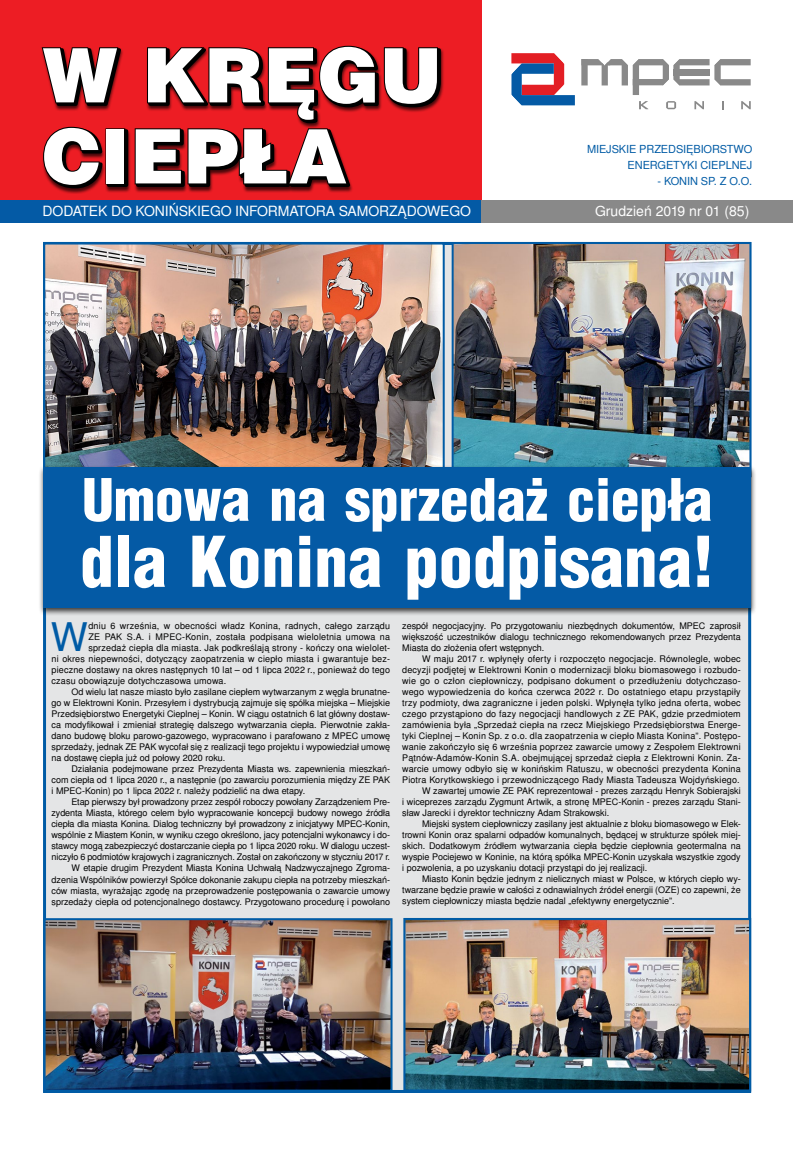
<style>
.page{position:relative;width:794px;height:1163px;background:#fff}
.page>*{position:absolute;margin:0;border:0;box-sizing:border-box;transform-origin:0 0}
.t1{font:900 75px/81px "Switzerland";color:#fff}
.t2{font:900 68px "Switzerland Cond";color:#fff}
.t3{font:900 57px "Switzerland Cond";color:#fff}
.t4{font:39.2px "Nimbus San L";color:#005ba5}
.t5{font:14px "Nimbus San L";letter-spacing:-.01em;color:#fff}
.t6{font:11px/16px "Nimbus San L";letter-spacing:-.01em;color:#005ba5;text-align:right}
.t7{font:9px/11px "Nimbus San L";color:#000;text-align:justify}
.t8{font:9px "Nimbus San L";letter-spacing:.02em;color:#000}
</style>
<div class="page">
<div style="left:43px;top:242px;width:708px;height:850px;background:#e4e5e6;border:3px solid #005ba5"></div>
<div style="left:0;top:0;width:481px;height:221px;background:#ed1d24"></div>
<div style="left:0;top:200px;width:750px;height:23px;background:#045aa5"></div>
<div style="left:41px;top:46px;width:403px;height:148px;background:#000;opacity:.7"></div>
<div style="left:107px;top:129px;width:21px;height:58px;border:4px solid #000"></div>
<img style="left:406px;top:920px;width:342px;height:168px">
<div style="left:403px;top:917px;width:348px;height:174px;border:2px solid #005ba5"></div>
<img style="left:47px;top:921px;width:342px;height:167px">
<div style="left:44px;top:918px;width:348px;height:173px;border:2px solid #005ba5"></div>
<img style="left:454px;top:245px;width:294px;height:220px">
<div style="left:451px;top:242px;width:300px;height:235px;border:2px solid #005ba5"></div>
<img style="left:46px;top:245px;width:396px;height:220px">
<div style="left:43px;top:242px;width:402px;height:239px;border:2px solid #005ba5"></div>
<div style="left:38px;top:465px;width:719px;height:151px;background:#000;opacity:.75"></div>
<div style="left:43px;top:467px;width:708px;height:140px;background:#045aa5"></div>
<svg style="left:41px;top:46px;width:83px;height:62px"></svg>
<svg style="left:42px;top:126px;width:63px;height:64px"></svg>
<div style="left:105px;top:128px;width:20px;height:56px;border:2px solid #000"></div>
<svg style="left:134px;top:45px;width:309px;height:145px"></svg>
<svg style="left:741px;top:101px;width:9px;height:8px"></svg>
<svg style="left:694px;top:101px;width:10px;height:8px"></svg>
<svg style="left:666px;top:101px;width:10px;height:8px"></svg>
<svg style="left:639px;top:101px;width:9px;height:8px"></svg>
<svg style="left:581px;top:59px;width:169px;height:36px"></svg>
<svg style="left:511px;top:53px;width:64px;height:52px"></svg>
<div style="left:481px;top:200px;width:312px;height:23px;background:#898989"></div>
<h1 class="t1" style="left:43px;top:38px;width:401px">W KRĘGU<br>CIEPŁA</h1>
<h3 class="t5" style="left:43px;top:202px;width:430px">DODATEK DO KONIŃSKIEGO INFORMATORA SAMORZĄDOWEGO</h3>
<h3 class="t5" style="left:595px;top:202px;width:156px">Grudzień 2019 nr 01 (85)</h3>
<p class="t6" style="left:587px;top:141px;width:167px">MIEJSKIE PRZEDSIĘBIORSTWO<br>ENERGETYKI CIEPLNEJ</p>
<p class="t6" style="left:657px;top:173px;width:96px">- KONIN SP. Z O.O.</p>
<h3 class="t3" style="left:82px;top:463px;width:631px">Umowa na sprzedaż ciepła</h3>
<h2 class="t2" style="left:80px;top:518px;width:636px">dla Konina podpisana!</h2>
<h3 class="t4" style="left:51px;top:614px;width:38px">W</h3>
<p class="t8" style="left:88px;top:620px;width:303px">dniu 6 września, w obecności władz Konina, radnych, całego zarządu</p>
<p class="t8" style="left:88px;top:631px;width:303px">ZE PAK S.A. i MPEC-Konin, została podpisana wieloletnia umowa na</p>
<p class="t8" style="left:88px;top:642px;width:303px">sprzedaż ciepła dla miasta. Jak podkreślają strony - kończy ona wielolet-</p>
<p class="t8" style="left:52px;top:653px;width:340px">ni okres niepewności, dotyczący zaopatrzenia w ciepło miasta i gwarantuje bez-</p>
<p class="t8" style="left:52px;top:664px;width:340px">pieczne dostawy na okres następnych 10 lat – od 1 lipca 2022 r., ponieważ do tego</p>
<p class="t8" style="left:52px;top:675px;width:176px">czasu obowiązuje dotychczasowa umowa.</p>
<p class="t7" style="left:71px;top:686px;width:320px">Od wielu lat nasze miasto było zasilane ciepłem wytwarzanym z węgla brunatne-</p>
<p class="t7" style="left:52px;top:697px;width:340px">go w Elektrowni Konin. Przesyłem i dystrybucją zajmuje się spółka miejska – Miejskie</p>
<p class="t7" style="left:52px;top:708px;width:340px">Przedsiębiorstwo Energetyki Cieplnej – Konin. W ciągu ostatnich 6 lat główny dostaw-</p>
<p class="t7" style="left:52px;top:719px;width:340px">ca modyfikował i zmieniał strategię dalszego wytwarzania ciepła. Pierwotnie zakła-</p>
<p class="t7" style="left:52px;top:730px;width:340px">dano budowę bloku parowo-gazowego, wypracowano i parafowano z MPEC umowę</p>
<p class="t7" style="left:52px;top:741px;width:340px">sprzedaży, jednak ZE PAK wycofał się z realizacji tego projektu i wypowiedział umowę</p>
<p class="t7" style="left:52px;top:752px;width:175px">na dostawę ciepła już od połowy 2020 roku.</p>
<p class="t7" style="left:71px;top:763px;width:320px">Działania podejmowane przez Prezydenta Miasta ws. zapewnienia mieszkań-</p>
<p class="t7" style="left:52px;top:774px;width:340px">com ciepła od 1 lipca 2020 r., a następnie (po zawarciu porozumienia między ZE PAK</p>
<p class="t7" style="left:52px;top:785px;width:255px">i MPEC-Konin) po 1 lipca 2022 r. należy podzielić na dwa etapy.</p>
<p class="t7" style="left:71px;top:796px;width:320px">Etap pierwszy był prowadzony przez zespół roboczy powołany Zarządzeniem Pre-</p>
<p class="t7" style="left:52px;top:807px;width:340px">zydenta Miasta, którego celem było wypracowanie koncepcji budowy nowego źródła</p>
<p class="t7" style="left:52px;top:818px;width:340px">ciepła dla miasta Konina. Dialog techniczny był prowadzony z inicjatywy MPEC-Konin,</p>
<p class="t7" style="left:52px;top:829px;width:340px">wspólnie z Miastem Konin, w wyniku czego określono, jacy potencjalni wykonawcy i do-</p>
<p class="t7" style="left:52px;top:840px;width:340px">stawcy mogą zabezpieczyć dostarczanie ciepła po 1 lipca 2020 roku. W dialogu uczest-</p>
<p class="t7" style="left:52px;top:851px;width:340px">niczyło 6 podmiotów krajowych i zagranicznych. Został on zakończony w styczniu 2017 r.</p>
<p class="t7" style="left:71px;top:862px;width:320px">W etapie drugim Prezydent Miasta Konina Uchwałą Nadzwyczajnego Zgroma-</p>
<p class="t7" style="left:52px;top:873px;width:340px">dzenia Wspólników powierzył Spółce dokonanie zakupu ciepła na potrzeby mieszkań-</p>
<p class="t7" style="left:52px;top:884px;width:340px">ców miasta, wyrażając zgodę na przeprowadzenie postępowania o zawarcie umowy</p>
<p class="t7" style="left:52px;top:895px;width:340px">sprzedaży ciepła od potencjonalnego dostawcy. Przygotowano procedurę i powołano</p>
<p class="t7" style="left:402px;top:620px;width:340px">zespół negocjacyjny. Po przygotowaniu niezbędnych dokumentów, MPEC zaprosił większość uczestników dialogu technicznego rekomendowanych przez Prezydenta Miasta do złożenia ofert wstępnych.</p>
<p class="t8" style="left:422px;top:653px;width:320px">W maju 2017 r. wpłynęły oferty i rozpoczęto negocjacje. Równolegle, wobec</p>
<p class="t8" style="left:402px;top:664px;width:340px">decyzji podjętej w Elektrowni Konin o modernizacji bloku biomasowego i rozbudo-</p>
<p class="t8" style="left:402px;top:675px;width:340px">wie go o człon ciepłowniczy, podpisano dokument o przedłużeniu dotychczaso-</p>
<p class="t8" style="left:402px;top:686px;width:340px">wego wypowiedzenia do końca czerwca 2022 r. Do ostatniego etapu przystąpiły</p>
<p class="t8" style="left:402px;top:697px;width:340px">trzy podmioty, dwa zagraniczne i jeden polski. Wpłynęła tylko jedna oferta, wobec</p>
<p class="t8" style="left:402px;top:708px;width:340px">czego przystąpiono do fazy negocjacji handlowych z ZE PAK, gdzie przedmiotem</p>
<p class="t8" style="left:402px;top:719px;width:340px">zamówienia była „Sprzedaż ciepła na rzecz Miejskiego Przedsiębiorstwa Energe-</p>
<p class="t8" style="left:402px;top:730px;width:340px">tyki Cieplnej – Konin Sp. z o.o. dla zaopatrzenia w ciepło Miasta Konina”. Postępo-</p>
<p class="t8" style="left:402px;top:741px;width:340px">wanie zakończyło się 6 września poprzez zawarcie umowy z Zespołem Elektrowni</p>
<p class="t8" style="left:402px;top:752px;width:340px">Pątnów-Adamów-Konin S.A. obejmującej sprzedaż ciepła z Elektrowni Konin. Za-</p>
<p class="t8" style="left:402px;top:763px;width:340px">warcie umowy odbyło się w konińskim Ratuszu, w obecności prezydenta Konina</p>
<p class="t8" style="left:402px;top:774px;width:339px">Piotra Korytkowskiego i przewodniczącego Rady Miasta Tadeusza Wojdyńskiego.</p>
<p class="t7" style="left:422px;top:785px;width:320px">W zawartej umowie ZE PAK reprezentował - prezes zarządu Henryk Sobierajski</p>
<p class="t7" style="left:402px;top:796px;width:340px">i wiceprezes zarządu Zygmunt Artwik, a stronę MPEC-Konin - prezes zarządu Stani-</p>
<p class="t7" style="left:402px;top:807px;width:208px">sław Jarecki i dyrektor techniczny Adam Strakowski.</p>
<p class="t7" style="left:422px;top:818px;width:320px">Miejski system ciepłowniczy zasilany jest aktualnie z bloku biomasowego w Elek-</p>
<p class="t7" style="left:402px;top:829px;width:340px">trowni Konin oraz spalarni odpadów komunalnych, będącej w strukturze spółek miej-</p>
<p class="t7" style="left:402px;top:840px;width:340px">skich. Dodatkowym źródłem wytwarzania ciepła będzie ciepłownia geotermalna na</p>
<p class="t7" style="left:402px;top:851px;width:340px">wyspie Pociejewo w Koninie, na którą spółka MPEC-Konin uzyskała wszystkie zgody</p>
<p class="t7" style="left:402px;top:862px;width:247px">i pozwolenia, a po uzyskaniu dotacji przystąpi do jej realizacji.</p>
<p class="t7" style="left:422px;top:873px;width:320px">Miasto Konin będzie jednym z nielicznych miast w Polsce, w których ciepło wy-</p>
<p class="t7" style="left:402px;top:884px;width:340px">twarzane będzie prawie w całości z odnawialnych źródeł energii (OZE) co zapewni, że</p>
<p class="t7" style="left:402px;top:895px;width:274px">system ciepłowniczy miasta będzie nadal „efektywny energetycznie”.</p>
</div>
